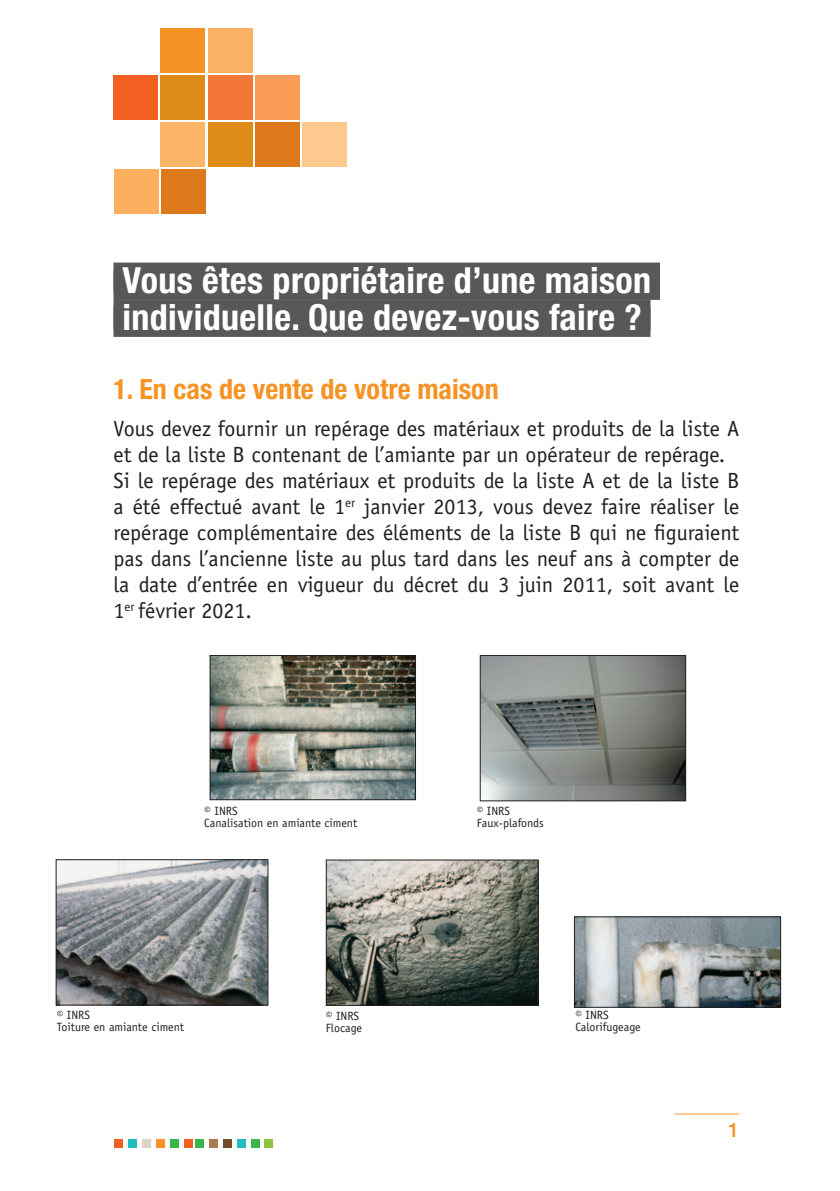
<style>
.page{position:relative;width:840px;height:1191px;background:#fff}
.page>*{position:absolute;margin:0;border:0;box-sizing:border-box;transform-origin:0 0}
.t1{font:700 condensed 36px/37px "Helvetica Neue LT Std";letter-spacing:.01em;color:#fff}
.t2{font:700 condensed 28px "Helvetica Neue LT Std";color:#f79324}
.t3{font:22px/26px "Officina Sans Std";color:#231f20}
.t4{font:500 20px "Helvetica Neue LT Std";color:#f79324}
.t5{font:12px/12px "Officina Sans Std";color:#231f20}
</style>
<div class="page">
<div style="left:208px;top:75px;width:44px;height:45px;background:#f37736"></div>
<div style="left:160px;top:75px;width:45px;height:45px;background:#df8b17"></div>
<div style="left:113px;top:75px;width:45px;height:45px;background:#f26021"></div>
<div style="left:255px;top:122px;width:44px;height:44px;background:#de791b"></div>
<div style="left:302px;top:122px;width:44px;height:44px;background:#fdc98f"></div>
<div style="left:208px;top:122px;width:44px;height:44px;background:#df8b17"></div>
<div style="left:160px;top:122px;width:45px;height:44px;background:#fbb566"></div>
<div style="left:161px;top:169px;width:45px;height:44px;background:#de791b"></div>
<div style="left:114px;top:169px;width:45px;height:44px;background:#fab05f"></div>
<div style="left:208px;top:28px;width:44px;height:45px;background:#fbb165"></div>
<div style="left:160px;top:28px;width:45px;height:45px;background:#f79324"></div>
<div style="left:255px;top:75px;width:44px;height:45px;background:#f89c56"></div>
<div style="left:115px;top:1140px;width:8px;height:8px;background:#f26021"></div>
<div style="left:129px;top:1140px;width:8px;height:8px;background:#21bdbd"></div>
<div style="left:142px;top:1140px;width:8px;height:8px;background:#dcd4c6"></div>
<div style="left:156px;top:1140px;width:8px;height:8px;background:#f79324"></div>
<div style="left:170px;top:1140px;width:8px;height:8px;background:#3ab54a"></div>
<div style="left:184px;top:1140px;width:8px;height:8px;background:#f26021"></div>
<div style="left:196px;top:1140px;width:8px;height:8px;background:#3ab54a"></div>
<div style="left:209px;top:1140px;width:8px;height:8px;background:#a97b50"></div>
<div style="left:223px;top:1140px;width:8px;height:8px;background:#744c27"></div>
<div style="left:237px;top:1140px;width:8px;height:8px;background:#21bdbd"></div>
<div style="left:251px;top:1140px;width:8px;height:8px;background:#3ab54a"></div>
<div style="left:265px;top:1140px;width:8px;height:8px;background:#8bc63e"></div>
<hr style="left:674px;top:1113px;width:64px;height:1px;background:#f79324">
<div style="left:113px;top:262px;width:546px;height:30px;background:#57585a"></div>
<div style="left:113px;top:270px;width:546px;height:30px;background:#57585a"></div>
<div style="left:113px;top:299px;width:537px;height:30px;background:#57585a"></div>
<div style="left:113px;top:307px;width:537px;height:30px;background:#57585a"></div>
<img style="left:58px;top:861px;width:208px;height:142px">
<div style="left:56px;top:859px;width:212px;height:146px;border:1px solid #231f20"></div>
<img style="left:481px;top:657px;width:202px;height:142px">
<div style="left:479px;top:655px;width:206px;height:146px;border:1px solid #231f20"></div>
<img style="left:327px;top:861px;width:209px;height:142px">
<div style="left:325px;top:859px;width:213px;height:146px;border:1px solid #231f20"></div>
<img style="left:211px;top:657px;width:203px;height:141px">
<div style="left:209px;top:655px;width:207px;height:145px;border:1px solid #231f20"></div>
<img style="left:575px;top:918px;width:203px;height:87px">
<div style="left:573px;top:916px;width:207px;height:91px;border:1px solid #231f20"></div>
<h1 class="t1" style="left:122px;top:261px;width:530px">Vous êtes propriétaire d’une maison individuelle. Que devez-vous faire ?</h1>
<p class="t2" style="left:113px;top:372px;width:386px">1. En cas de vente de votre maison</p>
<p class="t3" style="left:113px;top:415px;width:627px">Vous devez fournir un repérage des matériaux et produits de la liste A et de la liste B contenant de l’amiante par un opérateur de repérage.<br>Si le repérage des matériaux et produits de la liste A et de la liste B a été effectué avant le 1<sup>er</sup> janvier 2013, vous devez faire réaliser le repérage complémentaire des éléments de la liste B qui ne figuraient pas dans l’ancienne liste au plus tard dans les neuf ans à compter de la date d’entrée en vigueur du décret du 3 juin 2011, soit avant le 1<sup>er</sup> février 2021.</p>
<p class="t5" style="left:204px;top:805px;width:154px">© INRS<br>Canalisation en amiante ciment</p>
<p class="t5" style="left:57px;top:1009px;width:129px">© INRS<br>Toiture en amiante ciment</p>
<p class="t5" style="left:325px;top:1009px;width:38px">© INRS<br>Flocage</p>
<p class="t5" style="left:476px;top:805px;width:69px">© INRS<br>Faux-plafonds</p>
<p class="t5" style="left:575px;top:1009px;width:67px">© INRS<br>Calorifugeage</p>
<p class="t4" style="left:727px;top:1118px;width:13px">1</p>
</div>
